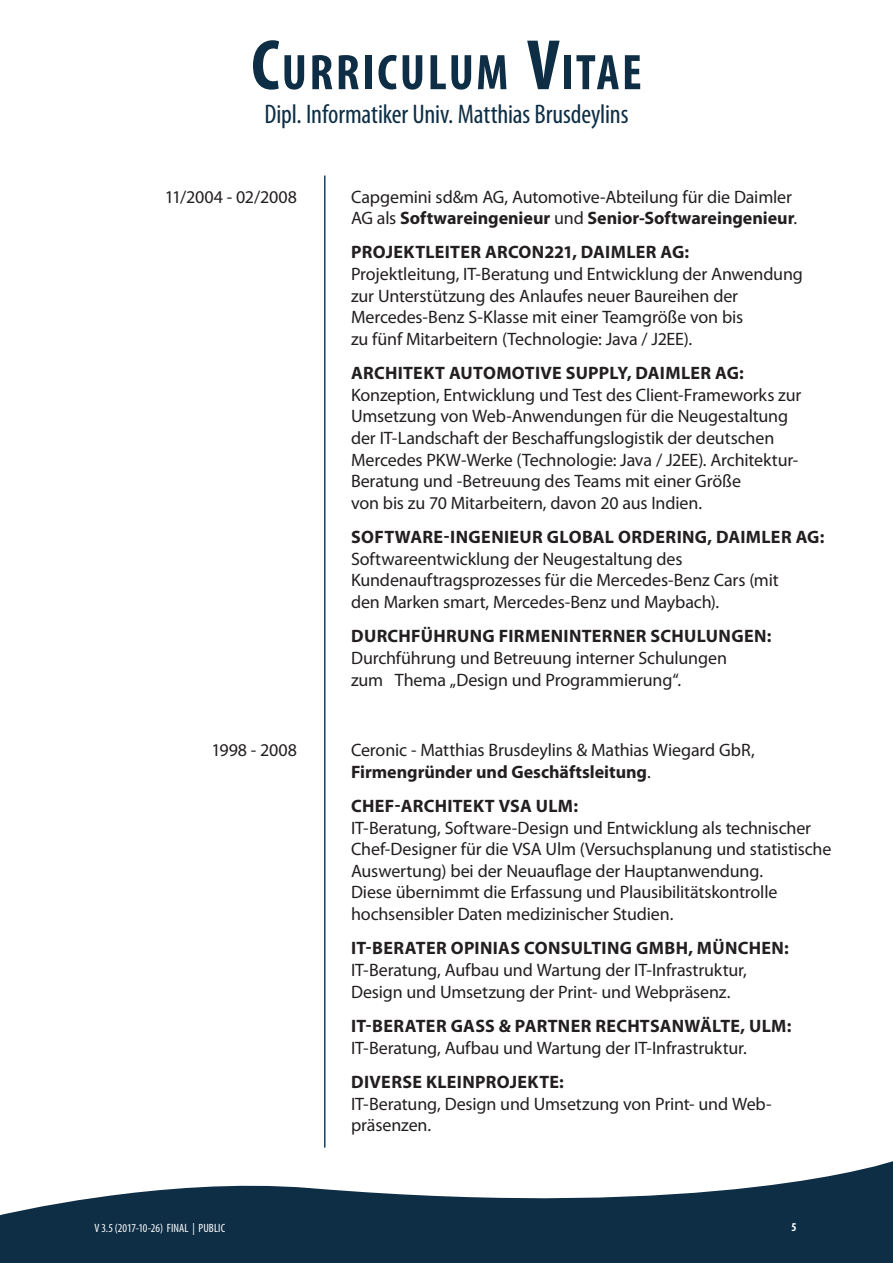
<style>
.page{position:relative;width:893px;height:1263px;background:#fff}
.page>*{position:absolute;margin:0;border:0;box-sizing:border-box;transform-origin:0 0}
.t1{font:700 condensed 50.4px "Myriad Pro";letter-spacing:.05em;color:#0e2e45}
.t2{font:condensed 27px "Myriad Pro";letter-spacing:-.005em;color:#0e2e45}
.Text{font:18px/21.6px "Myriad Pro";letter-spacing:-.01em;color:#231f20}
.Feldbezeichner{font:18px "Myriad Pro";letter-spacing:-.005em;color:#231f20}
.t3{font:condensed 12px "Myriad Pro";letter-spacing:.005em;color:#fff}
.t4{font:700 condensed 12px "Myriad Pro";color:#fff}
.s1{font-size:72px}
.s2{font-weight:700}
</style>
<div class="page">
<svg style="left:0;top:1161px;width:893px;height:102px;fill:#0e2e45"></svg>
<hr style="left:324px;top:176px;width:2px;height:972px;background:#144466">
<h1 class="t1" style="left:251px;top:41px;width:392px"><span class="s1">C</span>URRICULUM <span class="s1">V</span>ITAE</h1>
<h2 class="t2" style="left:264px;top:98px;width:366px">Dipl. Informatiker Univ. Matthias Brusdeylins</h2>
<p class="Feldbezeichner" style="left:165px;top:185px;width:134px">11/2004 - 02/2008</p>
<p class="Text" style="left:351px;top:185px;width:448px">Capgemini sd&amp;m AG, Automotive-Abteilung für die Daimler<br>AG als <span class="s2">Softwareingenieur</span> und <span class="s2">Senior-Softwareingenieur</span>.</p>
<p class="Text" style="left:351px;top:241px;width:453px"><span class="s2">PROJEKTLEITER ARCON221, DAIMLER AG:<br></span>Projektleitung, IT-Beratung und Entwicklung der Anwendung zur Unterstützung des Anlaufes neuer Baureihen der Mercedes-Benz S-Klasse mit einer Teamgröße von bis<br>zu fünf Mitarbeitern (Technologie: Java / J2EE).</p>
<p class="Text" style="left:351px;top:362px;width:452px"><span class="s2">ARCHITEKT AUTOMOTIVE SUPPLY, DAIMLER AG:<br></span>Konzeption, Entwicklung und Test des Client-Frameworks zur Umsetzung von Web-Anwendungen für die Neugestaltung der IT-Landschaft der Beschaffungslogistik der deutschen Mercedes PKW-Werke (Technologie: Java / J2EE). Architektur-Beratung und -Betreuung des Teams mit einer Größe<br>von bis zu 70 Mitarbeitern, davon 20 aus Indien.</p>
<p class="Text" style="left:351px;top:526px;width:475px"><span class="s2">SOFTWARE-INGENIEUR GLOBAL ORDERING, DAIMLER AG:<br></span>Softwareentwicklung der Neugestaltung des Kundenauftragsprozesses für die Mercedes-Benz Cars (mit<br>den Marken smart, Mercedes-Benz und Maybach).</p>
<p class="Text" style="left:351px;top:625px;width:422px"><span class="s2">DURCHFÜHRUNG FIRMENINTERNER SCHULUNGEN:<br></span>Durchführung und Betreuung interner Schulungen<br>zum Thema „Design und Programmierung“.</p>
<p class="Feldbezeichner" style="left:212px;top:739px;width:87px">1998 - 2008</p>
<p class="Text" style="left:351px;top:739px;width:405px">Ceronic - Matthias Brusdeylins &amp; Mathias Wiegard GbR,<br><span class="s2">Firmengründer und Geschäftsleitung</span>.</p>
<p class="Text" style="left:351px;top:795px;width:482px"><span class="s2">CHEF-ARCHITEKT VSA ULM:<br></span>IT-Beratung, Software-Design und Entwicklung als technischer Chef-Designer für die VSA Ulm (Versuchsplanung und statistische Auswertung) bei der Neuauflage der Hauptanwendung.<br>Diese übernimmt die Erfassung und Plausibilitätskontrolle hochsensibler Daten medizinischer Studien.</p>
<p class="Text" style="left:351px;top:937px;width:439px"><span class="s2">IT-BERATER OPINIAS CONSULTING GMBH, MÜNCHEN:<br></span>IT-Beratung, Aufbau und Wartung der IT-Infrastruktur,<br>Design und Umsetzung der Print- und Webpräsenz.</p>
<p class="Text" style="left:351px;top:1015px;width:442px"><span class="s2">IT-BERATER GASS &amp; PARTNER RECHTSANWÄLTE, ULM:<br></span>IT-Beratung, Aufbau und Wartung der IT-Infrastruktur.</p>
<p class="Text" style="left:351px;top:1071px;width:422px"><span class="s2">DIVERSE KLEINPROJEKTE:<br></span>IT-Beratung, Design und Umsetzung von Print- und Web&shy;präsenzen.</p>
<p class="t3" style="left:94px;top:1221px;width:132px">V 3.5 (2017-10-26) FINAL | PUBLIC</p>
<p class="t4" style="left:791px;top:1220px;width:7px">5</p>
</div>
